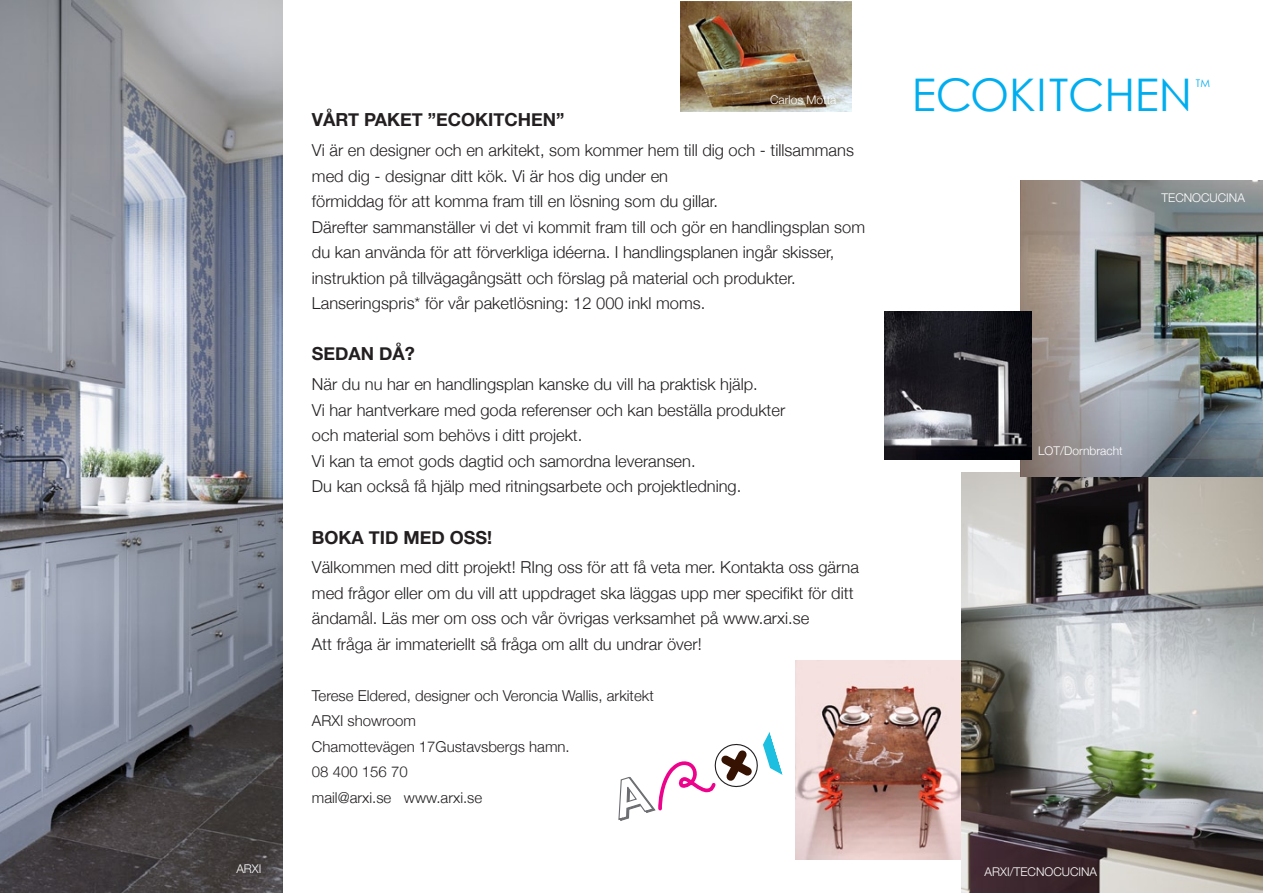
<style>
.page{position:relative;width:1263px;height:893px;background:#fff}
.page>*{position:absolute;margin:0;border:0;box-sizing:border-box;transform-origin:0 0}
.t1{font:45px "Century Gothic";letter-spacing:-.005em;color:#00aeef}
.t2{font:700 18px "Helvetica Neue";color:#231f20}
.t3{font:300 16.5px/25.5px "Helvetica Neue";color:#231f20}
.t4{font:300 15px/25.5px "Helvetica Neue";color:#231f20}
.t5{font:300 12px "Helvetica Neue";color:#fff}
.t6{font:10.5px "Century Gothic";color:#00aeef}
</style>
<div class="page">
<img style="left:795px;top:660px;width:166px;height:200px">
<img style="left:0;top:0;width:282px;height:893px">
<img style="left:961px;top:472px;width:302px;height:421px">
<img style="left:680px;top:1px;width:172px;height:111px">
<img style="left:1020px;top:181px;width:243px;height:295px">
<img style="left:884px;top:312px;width:148px;height:147px">
<svg style="left:618px;top:732px;width:165px;height:89px"></svg>
<p class="t5" style="left:236px;top:861px;width:27px">ARXI</p>
<p class="t5" style="left:770px;top:92px;width:68px">Carlos Motta</p>
<p class="t2" style="left:312px;top:109px;width:254px">VÅRT PAKET ”ECOKITCHEN ”</p>
<p class="t3" style="left:312px;top:137px;width:555px">Vi är en designer och en arkitekt, som kommer hem till dig och - tillsammans med dig - designar ditt kök. Vi är hos dig under en<br>förmiddag för att komma fram till en lösning som du gillar.<br>Därefter sammanställer vi det vi kommit fram till och gör en handlingsplan som du kan använda för att förverkliga idéerna. I handlingsplanen ingår skisser, instruktion på tillvägagångsätt och förslag på material och produkter.<br>Lanseringspris* för vår paketlösning: 12 000 inkl moms.</p>
<p class="t2" style="left:312px;top:343px;width:105px">SEDAN DÅ?</p>
<p class="t3" style="left:312px;top:371px;width:475px">När du nu har en handlingsplan kanske du vill ha praktisk hjälp.<br>Vi har hantverkare med goda referenser och kan beställa produkter och material som behövs i ditt projekt.<br>Vi kan ta emot gods dagtid och samordna leveransen.<br>Du kan också få hjälp med ritningsarbete och projektledning.</p>
<p class="t2" style="left:312px;top:526px;width:182px">BOKA TID MED OSS!</p>
<p class="t3" style="left:312px;top:554px;width:549px">Välkommen med ditt projekt! RIng oss för att få veta mer. Kontakta oss gärna med frågor eller om du vill att uppdraget ska läggas upp mer specifikt för ditt ändamål. Läs mer om oss och vår övrigas verksamhet på www.arxi.se<br>Att fråga är immateriellt så fråga om allt du undrar över!</p>
<p class="t4" style="left:312px;top:682px;width:343px">Terese Eldered, designer och Veroncia Wallis, arkitekt<br>ARXI showroom<br>Chamottevägen 17Gustavsbergs hamn.<br>08 400 156 70<br>mail@arxi.se www.arxi.se</p>
<h1 class="t1" style="left:912px;top:68px;width:282px">ECOKITCHEN</h1>
<p class="t6" style="left:1196px;top:77px;width:16px">TM</p>
<p class="t5" style="left:1161px;top:191px;width:85px">TECNOCUCINA</p>
<p class="t5" style="left:1038px;top:444px;width:86px">LOT/Dornbracht</p>
<p class="t5" style="left:985px;top:865px;width:114px">ARXI/TECNOCUCINA</p>
</div>
